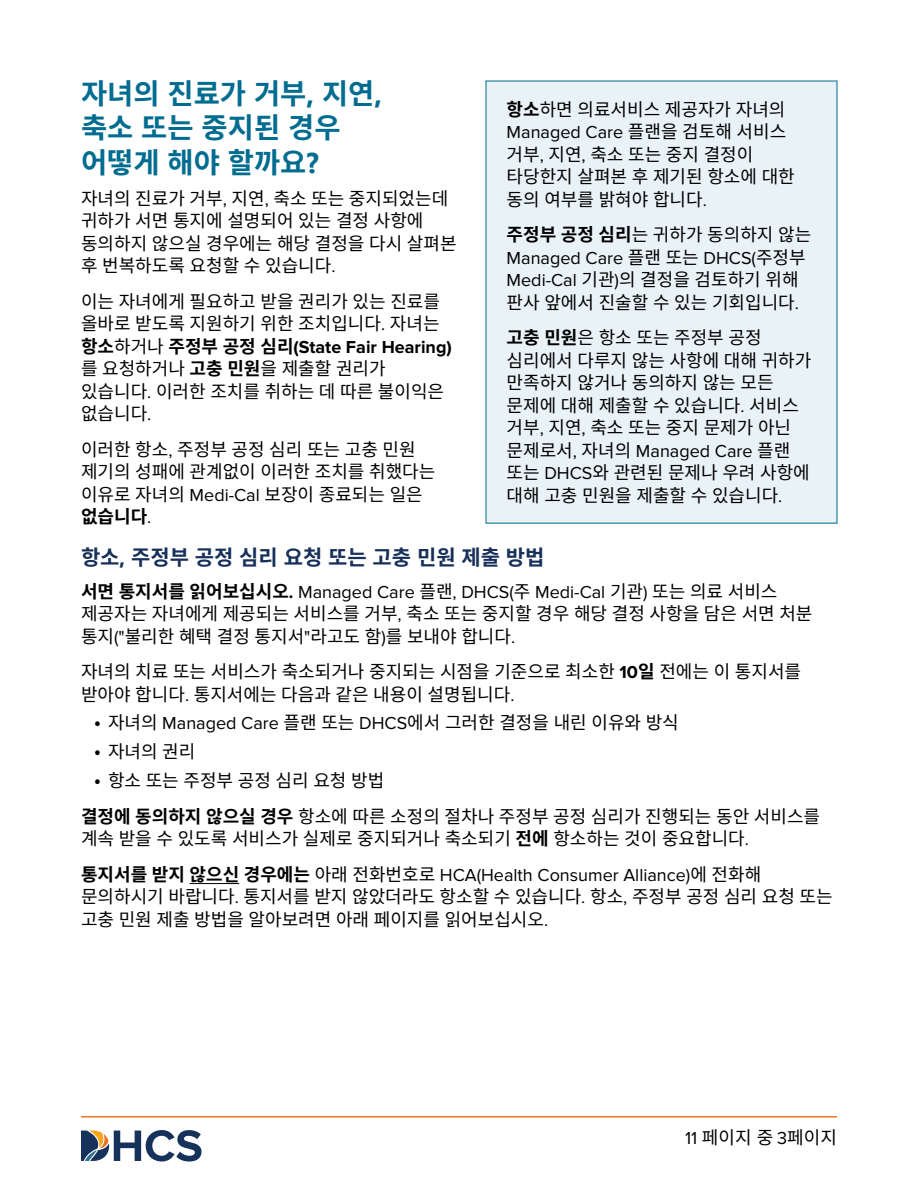
<style>
.page{position:relative;width:918px;height:1188px;background:#fff}
.page>*{position:absolute;margin:0;border:0;box-sizing:border-box;transform-origin:0 0}
.t1{font:700 28.5px/34.5px "Noto Sans CJ Kkr";color:#006c90}
.t2{font:700 21px "Noto Sans CJ Kkr";color:#173059}
.t3{font:18px/22.5px "Noto Sans CJ Kkr";color:#000}
.s1{font-family:"Segoe UI"}
.s2{font-family:"Proxima Nova"}
.s3{font-weight:700}
.s4{font-family:"Proxima Nova";font-weight:700}
</style>
<div class="page">
<hr style="left:81px;top:1116px;width:756px;height:2px;background:#ec7424">
<svg style="left:81px;top:1130px;width:121px;height:32px"></svg>
<hr style="left:190px;top:883px;width:49px;height:1px;background:#000">
<div style="left:486px;top:81px;width:351px;height:442px;background:#e9f2f6"></div>
<h2 class="t1" style="left:81px;top:77px;width:303px">자녀의 진료가 거부<span class="s1">,</span> 지연<span class="s1">, </span>축소 또는 중지된 경우 어떻게 해야 할까요<span class="s1">?</span></h2>
<p class="t3" style="left:81px;top:188px;width:377px">자녀의 진료가 거부<span class="s2">,</span> 지연<span class="s2">,</span> 축소 또는 중지되었는데 귀하가 서면 통지에 설명되어 있는 결정 사항에 동의하지 않으실 경우에는 해당 결정을 다시 살펴본 후 번복하도록 요청할 수 있습니다<span class="s2">.</span></p>
<p class="t3" style="left:81px;top:290px;width:372px">이는 자녀에게 필요하고 받을 권리가 있는 진료를 올바로 받도록 지원하기 위한 조치입니다<span class="s2">.</span> 자녀는 <span class="s3">항소</span>하거나 <span class="s3">주정부 공정 심리</span><span class="s4">(State Fair Hearing) </span>를 요청하거나 <span class="s3">고충 민원</span>을 제출할 권리가 있습니다<span class="s2">.</span> 이러한 조치를 취하는 데 따른 불이익은 없습니다<span class="s2">.</span></p>
<p class="t3" style="left:81px;top:438px;width:356px">이러한 항소<span class="s2">,</span> 주정부 공정 심리 또는 고충 민원 제기의 성패에 관계없이 이러한 조치를 취했다는 이유로 자녀의 <span class="s2">Medi-Cal</span> 보장이 종료되는 일은 <span class="s3">없습니다</span><span class="s2">.</span></p>
<h3 class="t2" style="left:81px;top:546px;width:465px">항소<span class="s1">,</span> 주정부 공정 심리 요청 또는 고충 민원 제출 방법</h3>
<p class="t3" style="left:81px;top:580px;width:733px"><span class="s3">서면 통지서를 읽어보십시오</span><span class="s4">.</span> <span class="s2">Managed Care</span> 플랜<span class="s2">, DHCS(</span>주 <span class="s2">Medi-Cal</span> 기관<span class="s2">)</span> 또는 의료 서비스 제공자는 자녀에게 제공되는 서비스를 거부<span class="s2">,</span> 축소 또는 중지할 경우 해당 결정 사항을 담은 서면 처분 통지<span class="s2">("</span>불리한 혜택 결정 통지서<span class="s2">"</span>라고도 함<span class="s2">)</span>를 보내야 합니다<span class="s2">.</span></p>
<p class="t3" style="left:81px;top:661px;width:722px">자녀의 치료 또는 서비스가 축소되거나 중지되는 시점을 기준으로 최소한 <span class="s4">10</span><span class="s3">일</span> 전에는 이 통지서를 받아야 합니다<span class="s2">.</span> 통지서에는 다음과 같은 내용이 설명됩니다<span class="s2">.</span></p>
<p class="t3" style="left:94px;top:712px;width:586px">• 자녀의 <span class="s2">Managed Care</span> 플랜 또는 <span class="s2">DHCS</span>에서 그러한 결정을 내린 이유와 방식</p>
<p class="t3" style="left:94px;top:741px;width:102px">• 자녀의 권리</p>
<p class="t3" style="left:94px;top:770px;width:291px">• 항소 또는 주정부 공정 심리 요청 방법</p>
<p class="t3" style="left:81px;top:805px;width:741px"><span class="s3">결정에 동의하지 않으실 경우</span> 항소에 따른 소정의 절차나 주정부 공정 심리가 진행되는 동안 서비스를 계속 받을 수 있도록 서비스가 실제로 중지되거나 축소되기 <span class="s3">전에</span> 항소하는 것이 중요합니다<span class="s2">.</span></p>
<p class="t3" style="left:81px;top:863px;width:753px"><span class="s3">통지서를 받지 않으신 경우에는</span> 아래 전화번호로 <span class="s2">HCA(Health Consumer Alliance)</span>에 전화해 문의하시기 바랍니다<span class="s2">.</span> 통지서를 받지 않았더라도 항소할 수 있습니다<span class="s2">.</span> 항소<span class="s2">,</span> 주정부 공정 심리 요청 또는 고충 민원 제출 방법을 알아보려면 아래 페이지를 읽어보십시오<span class="s2">.</span></p>
<p class="t3" style="left:507px;top:99px;width:290px"><span class="s3">항소</span>하면 의료서비스 제공자가 자녀의<br><span class="s2">Managed Care</span> 플랜을 검토해 서비스 거부<span class="s2">,</span> 지연<span class="s2">,</span> 축소 또는 중지 결정이 타당한지 살펴본 후 제기된 항소에 대한 동의 여부를 밝혀야 합니다<span class="s2">.</span></p>
<p class="t3" style="left:507px;top:224px;width:306px"><span class="s3">주정부 공정 심리</span>는 귀하가 동의하지 않는<br><span class="s2">Managed Care</span> 플랜 또는 <span class="s2">DHCS(</span>주정부<br><span class="s2">Medi-Cal</span> 기관<span class="s2">)</span>의 결정을 검토하기 위해 판사 앞에서 진술할 수 있는 기회입니다<span class="s2">.</span></p>
<p class="t3" style="left:507px;top:327px;width:306px"><span class="s3">고충 민원</span>은 항소 또는 주정부 공정 심리에서 다루지 않는 사항에 대해 귀하가 만족하지 않거나 동의하지 않는 모든 문제에 대해 제출할 수 있습니다<span class="s2">.</span> 서비스 거부<span class="s2">,</span> 지연<span class="s2">,</span> 축소 또는 중지 문제가 아닌 문제로서<span class="s2">,</span> 자녀의 <span class="s2">Managed Care</span> 플랜 또는 <span class="s2">DHCS</span>와 관련된 문제나 우려 사항에 대해 고충 민원을 제출할 수 있습니다<span class="s2">.</span></p>
<p class="t3" style="left:685px;top:1127px;width:153px"><span class="s2">11</span> 페이지 중 <span class="s2">3</span>페이지</p>
</div>
